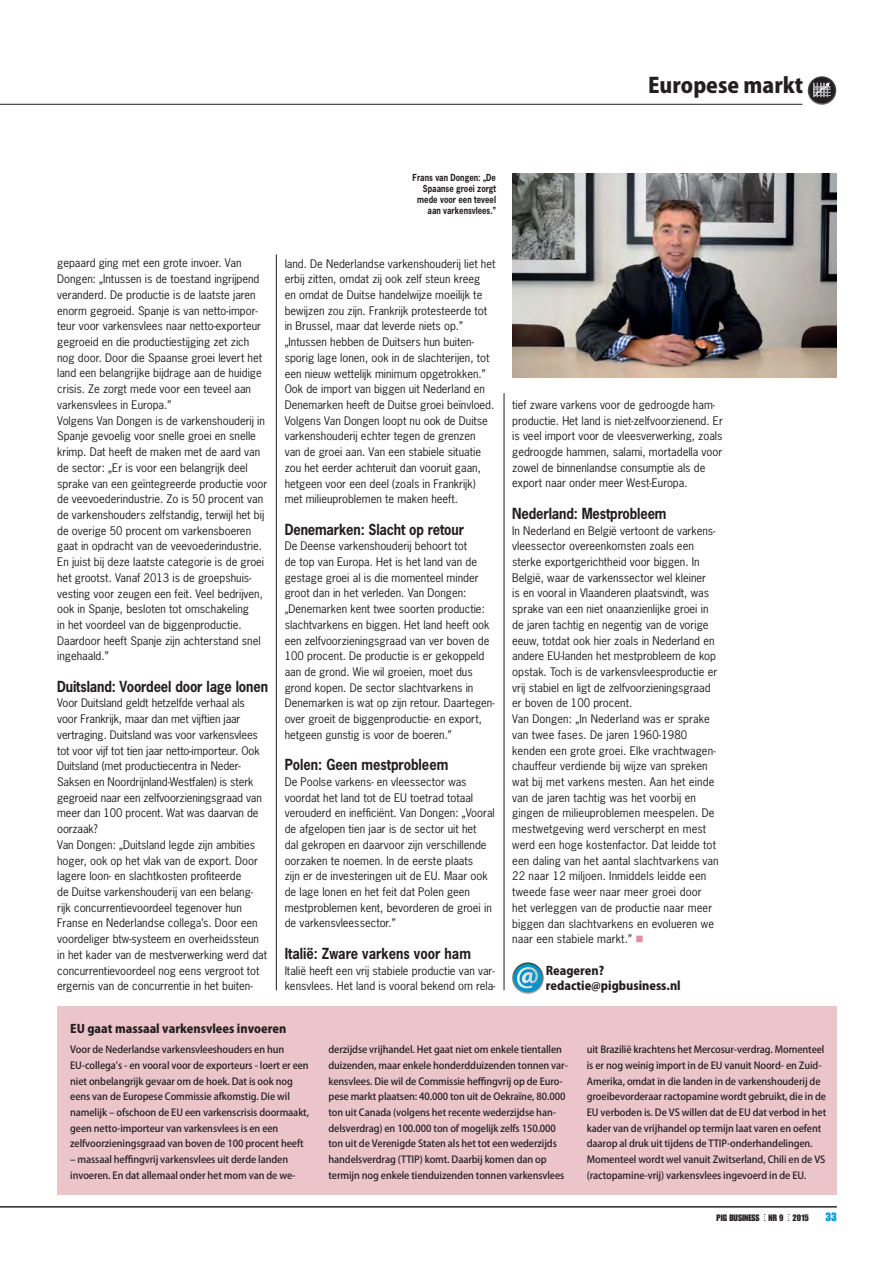
<style>
.page{position:relative;width:893px;height:1263px;background:#fff}
.page>*{position:absolute;margin:0;border:0;box-sizing:border-box;transform-origin:0 0}
.t1{font:21px "Koz Go Pro Heavy 90 msp RKSJ H";color:#231f20}
.t2{font:700 14.4px "News Gothic Std";letter-spacing:-.01em;color:#231f20;scale:.9 1}
.t3{font:11.85px/15.8px "Koz Go Pro Heavy 90 msp RKSJ H";color:#231f20}
.t4{font:11.85px "Impact LT Std";color:#0092cf}
.t5{font:11.1px/15.8px "News Gothic Std";color:#231f20}
.t6{font:9.75px/15.8px "Koz Go Pro Medium 90 msp RKSJ H";letter-spacing:-.01em;color:#231f20}
.t7{font:700 9.15px/10.9px "News Gothic Std";color:#231f20;text-align:right;scale:.85 1}
.t8{font:9.15px "Impact LT Std";color:#231f20}
</style>
<div class="page">
<hr style="left:0;top:104px;width:802px;height:1px;background:#231f20">
<hr style="left:0;top:1207px;width:837px;height:1px;background:#231f20">
<svg style="left:512px;top:962px;width:32px;height:32px"></svg>
<hr style="left:276px;top:254px;width:1px;height:736px;background:#231f20">
<hr style="left:504px;top:393px;width:1px;height:597px;background:#231f20">
<div style="left:57px;top:1006px;width:780px;height:189px;background:#ecc5cb"></div>
<img style="left:512px;top:173px;width:325px;height:204px">
<svg style="left:808px;top:76px;width:28px;height:29px"></svg>
<h1 class="t1" style="left:648px;top:78px;width:157px">Europese markt</h1>
<p class="t7" style="left:413px;top:173px;width:100px">Frans van Dongen: „De<br>Spaanse groei zorgt mede voor een teveel aan varkensvlees.”</p>
<p class="t5" style="left:57px;top:256px;width:212px">gepaard ging met een grote invoer. Van Dongen: „Intussen is de toestand ingrijpend veranderd. De productie is de laatste jaren enorm gegroeid. Spanje is van netto-impor&shy;teur voor varkensvlees naar netto-exporteur gegroeid en die productiestijging zet zich nog door. Door die Spaanse groei levert het land een belangrijke bijdrage aan de huidige crisis. Ze zorgt mede voor een teveel aan varkensvlees in Europa.”<br>Volgens Van Dongen is de varkenshouderij in Spanje gevoelig voor snelle groei en snelle krimp. Dat heeft de maken met de aard van de sector: „Er is voor een belangrijk deel sprake van een geïntegreerde productie voor de veevoederindustrie. Zo is 50 procent van de varkenshouders zelfstandig, terwijl het bij de overige 50 procent om varkensboeren gaat in opdracht van de veevoederindustrie.<br>En juist bij deze laatste categorie is de groei het grootst. Vanaf 2013 is de groepshuis&shy;vesting voor zeugen een feit. Veel bedrijven, ook in Spanje, besloten tot omschakeling<br>in het voordeel van de biggenproductie.<br>Daardoor heeft Spanje zijn achterstand snel ingehaald.”</p>
<p class="t2" style="left:57px;top:681px;width:236px">Duitsland: Voordeel door lage lonen</p>
<p class="t5" style="left:57px;top:696px;width:211px">Voor Duitsland geldt hetzelfde verhaal als voor Frankrijk, maar dan met vijftien jaar vertraging. Duitsland was voor varkensvlees tot voor vijf tot tien jaar netto-importeur. Ook Duitsland (met productiecentra in Neder-Saksen en Noordrijnland-Westfalen) is sterk gegroeid naar een zelfvoorzieningsgraad van meer dan 100 procent. Wat was daarvan de oorzaak?<br>Van Dongen: „Duitsland legde zijn ambities hoger, ook op het vlak van de export. Door lagere loon- en slachtkosten profiteerde<br>de Duitse varkenshouderij van een belang&shy;rijk concurrentievoordeel tegenover hun Franse en Nederlandse collega’s. Door een voordeliger btw-systeem en overheidssteun in het kader van de mestverwerking werd dat concurrentievoordeel nog eens vergroot tot ergernis van de concurrentie in het buiten-</p>
<p class="t5" style="left:285px;top:256px;width:212px">land. De Nederlandse varkenshouderij liet het erbij zitten, omdat zij ook zelf steun kreeg<br>en omdat de Duitse handelwijze moeilijk te bewijzen zou zijn. Frankrijk protesteerde tot in Brussel, maar dat leverde niets op.” „Intussen hebben de Duitsers hun buiten&shy;sporig lage lonen, ook in de slachterijen, tot een nieuw wettelijk minimum opgetrokken.” Ook de import van biggen uit Nederland en Denemarken heeft de Duitse groei beïnvloed.<br>Volgens Van Dongen loopt nu ook de Duitse varkenshouderij echter tegen de grenzen<br>van de groei aan. Van een stabiele situatie zou het eerder achteruit dan vooruit gaan, hetgeen voor een deel (zoals in Frankrijk) met milieuproblemen te maken heeft.</p>
<p class="t2" style="left:285px;top:523px;width:201px">Denemarken: Slacht op retour</p>
<p class="t5" style="left:285px;top:539px;width:211px">De Deense varkenshouderij behoort tot<br>de top van Europa. Het is het land van de gestage groei al is die momenteel minder groot dan in het verleden. Van Dongen: „Denemarken kent twee soorten productie: slachtvarkens en biggen. Het land heeft ook een zelfvoorzieningsgraad van ver boven de 100 procent. De productie is er gekoppeld aan de grond. Wie wil groeien, moet dus grond kopen. De sector slachtvarkens in Denemarken is wat op zijn retour. Daartegen&shy;over groeit de biggenproductie- en export, hetgeen gunstig is voor de boeren.”</p>
<p class="t2" style="left:285px;top:759px;width:183px">Polen: Geen mestprobleem</p>
<p class="t5" style="left:285px;top:775px;width:212px">De Poolse varkens- en vleessector was voordat het land tot de EU toetrad totaal verouderd en inefficiënt. Van Dongen: „Vooral de afgelopen tien jaar is de sector uit het<br>dal gekropen en daarvoor zijn verschillende oorzaken te noemen. In de eerste plaats<br>zijn er de investeringen uit de EU. Maar ook de lage lonen en het feit dat Polen geen mestproblemen kent, bevorderen de groei in de varkensvleessector.”</p>
<p class="t2" style="left:285px;top:948px;width:208px">Italië: Zware varkens voor ham</p>
<p class="t5" style="left:285px;top:963px;width:212px">Italië heeft een vrij stabiele productie van var&shy;kensvlees. Het land is vooral bekend om rela-</p>
<p class="t5" style="left:512px;top:398px;width:212px">tief zware varkens voor de gedroogde ham&shy;productie. Het land is niet-zelfvoorzienend. Er is veel import voor de vleesverwerking, zoals gedroogde hammen, salami, mortadella voor zowel de binnenlandse consumptie als de export naar onder meer West-Europa.</p>
<p class="t2" style="left:512px;top:508px;width:173px">Nederland: Mestprobleem</p>
<p class="t5" style="left:512px;top:523px;width:208px">In Nederland en België vertoont de varkens&shy;vleessector overeenkomsten zoals een sterke exportgerichtheid voor biggen. In België, waar de varkenssector wel kleiner<br>is en vooral in Vlaanderen plaatsvindt, was sprake van een niet onaanzienlijke groei in de jaren tachtig en negentig van de vorige eeuw, totdat ook hier zoals in Nederland en andere EU-landen het mestprobleem de kop opstak. Toch is de varkensvleesproductie er vrij stabiel en ligt de zelfvoorzieningsgraad er boven de 100 procent.<br>Van Dongen: „In Nederland was er sprake van twee fases. De jaren 1960-1980 kenden een grote groei. Elke vrachtwagen&shy;chauffeur verdiende bij wijze van spreken wat bij met varkens mesten. Aan het einde van de jaren tachtig was het voorbij en gingen de milieuproblemen meespelen. De mestwetgeving werd verscherpt en mest werd een hoge kostenfactor. Dat leidde tot een daling van het aantal slachtvarkens van 22 naar 12 miljoen. Inmiddels leidde een tweede fase weer naar meer groei door het verleggen van de productie naar meer biggen dan slachtvarkens en evolueren we naar een stabiele markt.”</p>
<p class="t3" style="left:546px;top:964px;width:137px">Reageren? redactie@pigbusiness.nl</p>
<p class="t3" style="left:70px;top:1022px;width:218px">EU gaat massaal varkensvlees invoeren</p>
<p class="t6" style="left:70px;top:1043px;width:240px">Voor de Nederlandse varkensvleeshouders en hun EU-collegaʼs - en vooral voor de exporteurs - loert er een niet onbelangrijk gevaar om de hoek. Dat is ook nog eens van de Europese Commissie afkomstig. Die wil namelijk ‒ ofschoon de EU een varkenscrisis doormaakt, geen netto-importeur van varkensvlees is en een zelfvoorzieningsgraad van boven de 100 procent heeft ‒ massaal heffingvrij varkensvlees uit derde landen invoeren. En dat allemaal onder het mom van de we-</p>
<p class="t6" style="left:328px;top:1043px;width:241px">derzijdse vrijhandel. Het gaat niet om enkele tientallen duizenden, maar enkele honderdduizenden tonnen var&shy;kensvlees. Die wil de Commissie heffingvrij op de Euro&shy;pese markt plaatsen: 40.000 ton uit de Oekraïne, 80.000 ton uit Canada (volgens het recente wederzijdse han&shy;delsverdrag) en 100.000 ton of mogelijk zelfs 150.000 ton uit de Verenigde Staten als het tot een wederzijds handelsverdrag (TTIP) komt. Daarbij komen dan op termijn nog enkele tienduizenden tonnen varkensvlees</p>
<p class="t6" style="left:587px;top:1043px;width:241px">uit Brazilië krachtens het Mercosur-verdrag. Momenteel is er nog weinig import in de EU vanuit Noord- en Zuid-Amerika, omdat in die landen in de varkenshouderij de groeibevorderaar ractopamine wordt gebruikt, die in de EU verboden is. De VS willen dat de EU dat verbod in het kader van de vrijhandel op termijn laat varen en oefent daarop al druk uit tijdens de TTIP-onderhandelingen.<br>Momenteel wordt wel vanuit Zwitserland, Chili en de VS (ractopamine-vrij) varkensvlees ingevoerd in de EU.</p>
<p class="t8" style="left:716px;top:1212px;width:45px">PIG BUSINESS</p>
<p class="t8" style="left:792px;top:1212px;width:18px">2015</p>
<p class="t8" style="left:768px;top:1212px;width:17px">NR 9</p>
<p class="t4" style="left:825px;top:1210px;width:13px">33</p>
</div>
